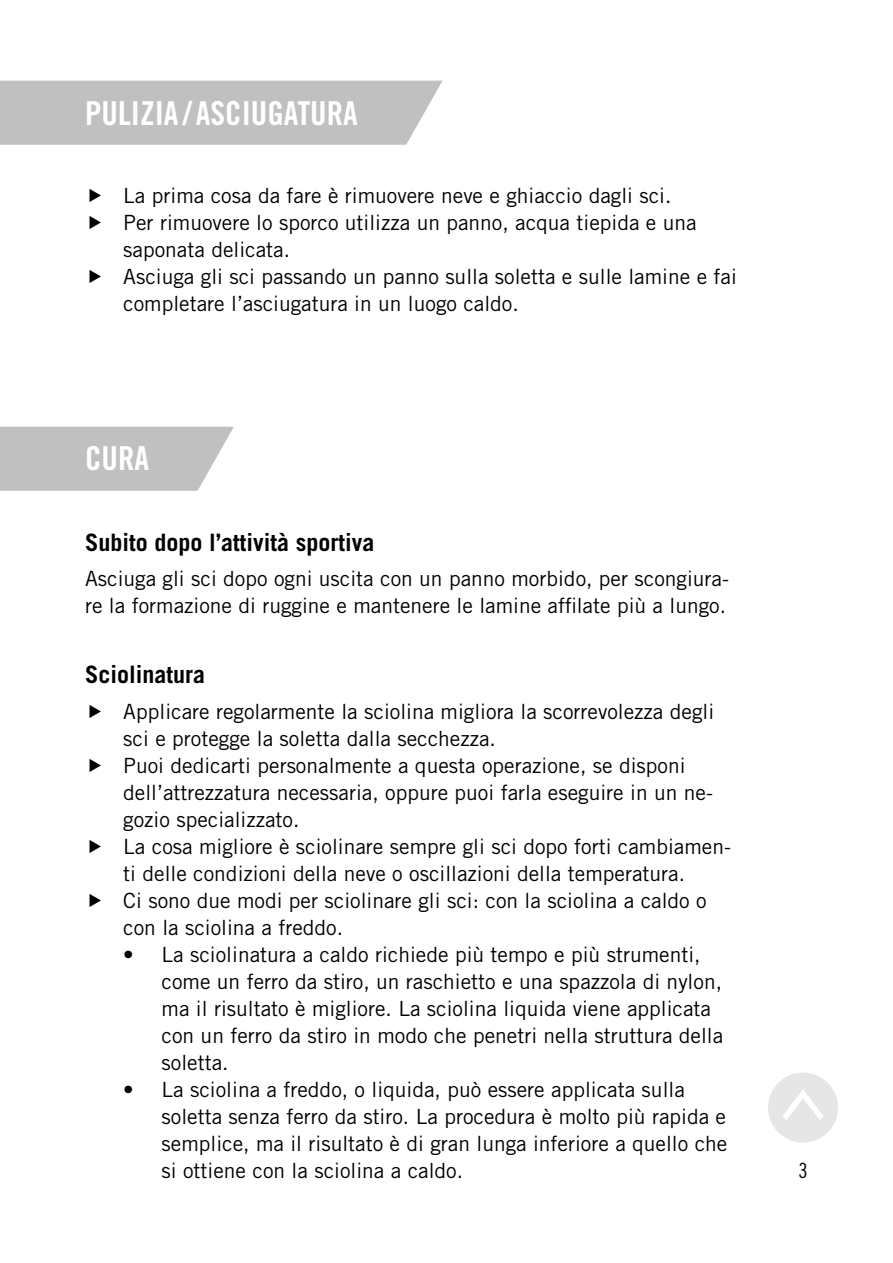
<style>
.page{position:relative;width:893px;height:1263px;background:#fff}
.page>*{position:absolute;margin:0;border:0;box-sizing:border-box;transform-origin:0 0}
.t1{font:33px "Trade Gothic LT Std Bd Cn 20";color:#fff}
.t2{font:700 24px "Trade Gothic LT Std";color:#000}
.t3{font:21px/27px "Trade Gothic LT Std";color:#000}
.t4{font:21px "Trade Gothic LT Std Cn 18";color:#000}
</style>
<div class="page">
<div style="left:768px;top:1072px;width:70px;height:70px;background:#e6e6e6;border-radius:50%"></div>
<svg style="left:782px;top:1090px;width:42px;height:30px"></svg>
<svg style="left:0;top:427px;width:234px;height:64px;background:#c4c4c4"></svg>
<div style="left:0;top:81px;width:442px;height:64px;background:#c0c0c0"></div>
<h1 class="t1" style="left:85px;top:93px;width:274px">PULIZIA / ASCIUGATURA</h1>
<p class="t3" style="left:123px;top:182px;width:615px">La prima cosa da fare è rimuovere neve e ghiaccio dagli sci.<br>Per rimuovere lo sporco utilizza un panno, acqua tiepida e una saponata delicata.<br>Asciuga gli sci passando un panno sulla soletta e sulle lamine e fai completare l’asciugatura in un luogo caldo.</p>
<h1 class="t1" style="left:85px;top:438px;width:66px">CURA</h1>
<p class="t2" style="left:85px;top:527px;width:291px">Subito dopo l’attività sportiva</p>
<p class="t3" style="left:85px;top:565px;width:645px">Asciuga gli sci dopo ogni uscita con un panno morbido, per scongiura&shy;re la formazione di ruggine e mantenere le lamine affilate più a lungo.</p>
<p class="t2" style="left:85px;top:660px;width:122px">Sciolinatura</p>
<p class="t3" style="left:123px;top:698px;width:609px">Applicare regolarmente la sciolina migliora la scorrevolezza degli sci e protegge la soletta dalla secchezza.<br>Puoi dedicarti personalmente a questa operazione, se disponi dell’attrezzatura necessaria, oppure puoi farla eseguire in un ne&shy;gozio specializzato.<br>La cosa migliore è sciolinare sempre gli sci dopo forti cambiamen&shy;ti delle condizioni della neve o oscillazioni della temperatura.<br>Ci sono due modi per sciolinare gli sci: con la sciolina a caldo o con la sciolina a freddo.</p>
<p class="t3" style="left:162px;top:941px;width:563px;text-indent:-38px">• La sciolinatura a caldo richiede più tempo e più strumenti, come un ferro da stiro, un raschietto e una spazzola di nylon, ma il risultato è migliore. La sciolina liquida viene applicata con un ferro da stiro in modo che penetri nella struttura della soletta.</p>
<p class="t3" style="left:162px;top:1076px;width:567px;text-indent:-38px">• La sciolina a freddo, o liquida, può essere applicata sulla soletta senza ferro da stiro. La procedura è molto più rapida e semplice, ma il risultato è di gran lunga inferiore a quello che si ottiene con la sciolina a caldo.</p>
<p class="t4" style="left:799px;top:1158px;width:11px">3</p>
</div>
